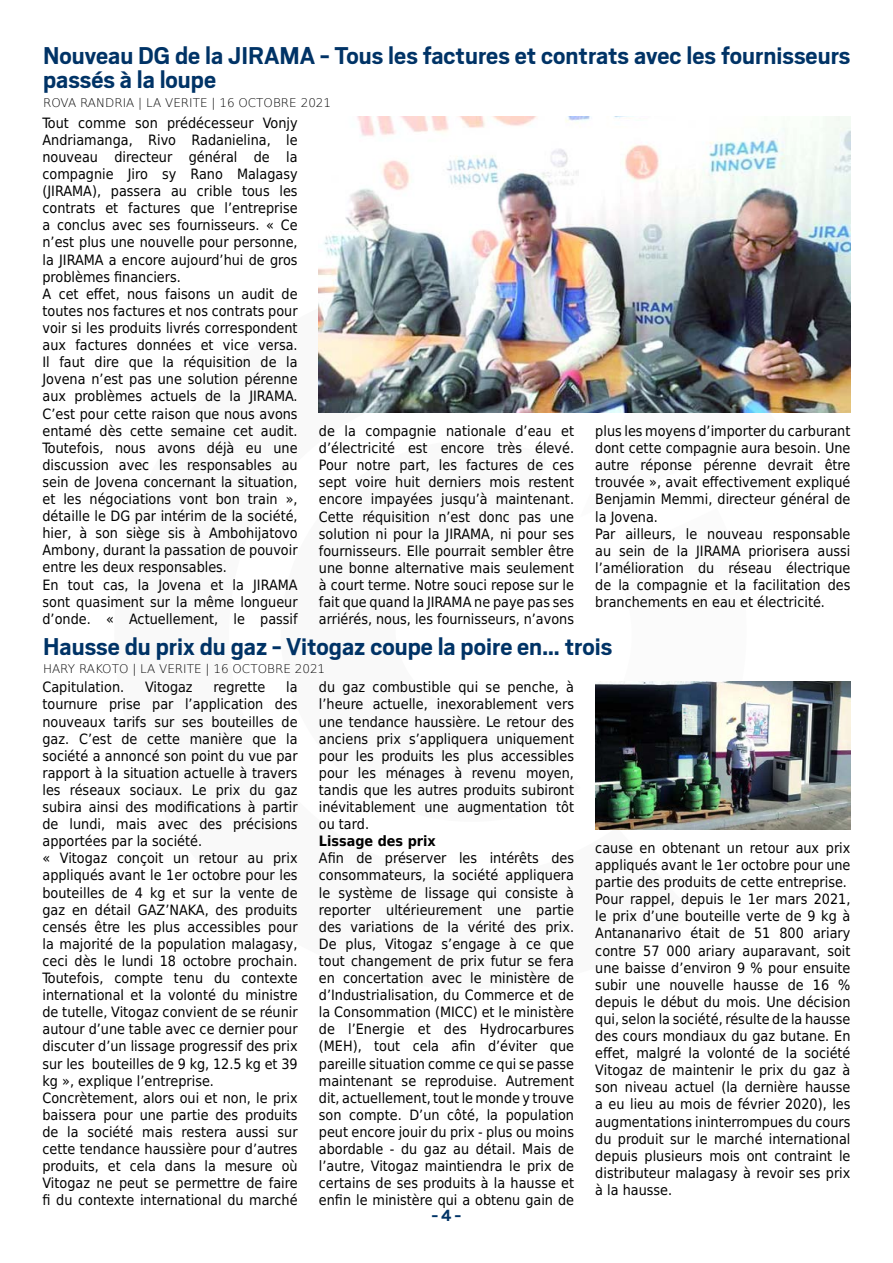
<style>
.page{position:relative;width:893px;height:1263px;background:#fff}
.page>*{position:absolute;margin:0;border:0;box-sizing:border-box;transform-origin:0 0}
.Titre{font:700 27px/24px "Scout";color:#036}
.t1{font:700 18px "Scout";color:#036}
.Intertitre{font:14.25px/17.1px "DejaVu Sans Condensed";color:#000;text-align:justify}
.Intertitre-2{font:700 14.25px "DejaVu Sans Condensed";color:#000}
.Signature{font:200 12px "DejaVu Sans";color:#000}
</style>
<div class="page">
<svg style="left:580px;top:412px;width:199px;height:1px"></svg>
<img style="left:319px;top:117px;width:531px;height:295px">
<img style="left:595px;top:681px;width:255px;height:148px">
<p class="Titre" style="left:43px;top:42px;width:809px">Nouveau DG de la JIRAMA - Tous les factures et contrats avec les fournisseurs passés à la loupe</p>
<p class="Signature" style="left:43px;top:94px;width:290px">ROVA RANDRIA | LA VERITE | 16 OCTOBRE 2021</p>
<p class="Intertitre" style="left:43px;top:114px;width:257px">Tout comme son prédécesseur Vonjy Andriamanga, Rivo Radanielina, le nouveau directeur général de la compagnie Jiro sy Rano Malagasy (JIRAMA), passera au crible tous les contrats et factures que l’entreprise a conclus avec ses fournisseurs. « Ce n’est plus une nouvelle pour personne, la JIRAMA a encore aujourd’hui de gros problèmes financiers.</p>
<p class="Intertitre" style="left:43px;top:285px;width:257px">A cet effet, nous faisons un audit de toutes nos factures et nos contrats pour voir si les produits livrés correspondent aux factures données et vice versa.<br>Il faut dire que la réquisition de la Jovena n’est pas une solution pérenne aux problèmes actuels de la JIRAMA.<br>C’est pour cette raison que nous avons entamé dès cette semaine cet audit.<br>Toutefois, nous avons déjà eu une discussion avec les responsables au sein de Jovena concernant la situation, et les négociations vont bon train », détaille le DG par intérim de la société, hier, à son siège sis à Ambohijatovo Ambony, durant la passation de pouvoir entre les deux responsables.</p>
<p class="Intertitre" style="left:43px;top:575px;width:257px">En tout cas, la Jovena et la JIRAMA sont quasiment sur la même longueur d’onde. « Actuellement, le passif</p>
<p class="Intertitre" style="left:319px;top:422px;width:257px">de la compagnie nationale d’eau et d’électricité est encore très élevé.<br>Pour notre part, les factures de ces sept voire huit derniers mois restent encore impayées jusqu’à maintenant.<br>Cette réquisition n’est donc pas une solution ni pour la JIRAMA, ni pour ses fournisseurs. Elle pourrait sembler être une bonne alternative mais seulement à court terme. Notre souci repose sur le fait que quand la JIRAMA ne paye pas ses arriérés, nous, les fournisseurs, n’avons</p>
<p class="Intertitre" style="left:595px;top:422px;width:257px">plus les moyens d’importer du carburant dont cette compagnie aura besoin. Une autre réponse pérenne devrait être trouvée », avait effectivement expliqué Benjamin Memmi, directeur général de la Jovena.</p>
<p class="Intertitre" style="left:595px;top:525px;width:257px">Par ailleurs, le nouveau responsable au sein de la JIRAMA priorisera aussi l’amélioration du réseau électrique de la compagnie et la facilitation des branchements en eau et électricité.</p>
<p class="Titre" style="left:43px;top:633px;width:571px">Hausse du prix du gaz - Vitogaz coupe la poire en… trois</p>
<p class="Signature" style="left:43px;top:660px;width:284px">HARY RAKOTO | LA VERITE | 16 OCTOBRE 2021</p>
<p class="Intertitre" style="left:43px;top:678px;width:257px;text-indent:244px">la tournure prise par l’application des nouveaux tarifs sur ses bouteilles de gaz. C’est de cette manière que la société a annoncé son point du vue par rapport à la situation actuelle à travers les réseaux sociaux. Le prix du gaz subira ainsi des modifications à partir de lundi, mais avec des précisions apportées par la société.</p>
<p class="Intertitre" style="left:43px;top:849px;width:257px">« Vitogaz conçoit un retour au prix appliqués avant le 1er octobre pour les bouteilles de 4 kg et sur la vente de gaz en détail GAZ’NAKA, des produits censés être les plus accessibles pour la majorité de la population malagasy, ceci dès le lundi 18 octobre prochain.<br>Toutefois, compte tenu du contexte international et la volonté du ministre de tutelle, Vitogaz convient de se réunir autour d’une table avec ce dernier pour discuter d’un lissage progressif des prix sur les bouteilles de 9 kg, 12.5 kg et 39 kg », explique l’entreprise.</p>
<p class="Intertitre" style="left:43px;top:1089px;width:257px">Concrètement, alors oui et non, le prix baissera pour une partie des produits de la société mais restera aussi sur cette tendance haussière pour d’autres produits, et cela dans la mesure où Vitogaz ne peut se permettre de faire fi du contexte international du marché</p>
<p class="Intertitre" style="left:43px;top:678px;width:83px">Capitulation.</p>
<p class="Intertitre" style="left:145px;top:678px;width:49px">Vitogaz</p>
<p class="Intertitre" style="left:214px;top:678px;width:53px">regrette</p>
<p class="Intertitre" style="left:319px;top:678px;width:257px">du gaz combustible qui se penche, à l’heure actuelle, inexorablement vers une tendance haussière. Le retour des anciens prix s’appliquera uniquement pour les produits les plus accessibles pour les ménages à revenu moyen, tandis que les autres produits subiront inévitablement une augmentation tôt ou tard.</p>
<p class="Intertitre-2" style="left:319px;top:829px;width:118px">Lissage des prix</p>
<p class="Intertitre" style="left:319px;top:849px;width:257px">Afin de préserver les intérêts des consommateurs, la société appliquera le système de lissage qui consiste à reporter ultérieurement une partie des variations de la vérité des prix.<br>De plus, Vitogaz s’engage à ce que tout changement de prix futur se fera en concertation avec le ministère de d’Industrialisation, du Commerce et de la Consommation (MICC) et le ministère de l’Energie et des Hydrocarbures (MEH), tout cela afin d’éviter que pareille situation comme ce qui se passe maintenant se reproduise. Autrement dit, actuellement, tout le monde y trouve son compte. D’un côté, la population peut encore jouir du prix - plus ou moins abordable - du gaz au détail. Mais de l’autre, Vitogaz maintiendra le prix de certains de ses produits à la hausse et enfin le ministère qui a obtenu gain de</p>
<p class="Intertitre" style="left:595px;top:839px;width:257px">cause en obtenant un retour aux prix appliqués avant le 1er octobre pour une partie des produits de cette entreprise.</p>
<p class="Intertitre" style="left:595px;top:890px;width:257px">Pour rappel, depuis le 1er mars 2021, le prix d’une bouteille verte de 9 kg à Antananarivo était de 51 800 ariary contre 57 000 ariary auparavant, soit une baisse d’environ 9 % pour ensuite subir une nouvelle hausse de 16 % depuis le début du mois. Une décision qui, selon la société, résulte de la hausse des cours mondiaux du gaz butane. En effet, malgré la volonté de la société Vitogaz de maintenir le prix du gaz à son niveau actuel (la dernière hausse a eu lieu au mois de février 2020), les augmentations ininterrompues du cours du produit sur le marché international depuis plusieurs mois ont contraint le distributeur malagasy à revoir ses prix à la hausse.</p>
<p class="t1" style="left:432px;top:1204px;width:31px">- 4 -</p>
</div>
